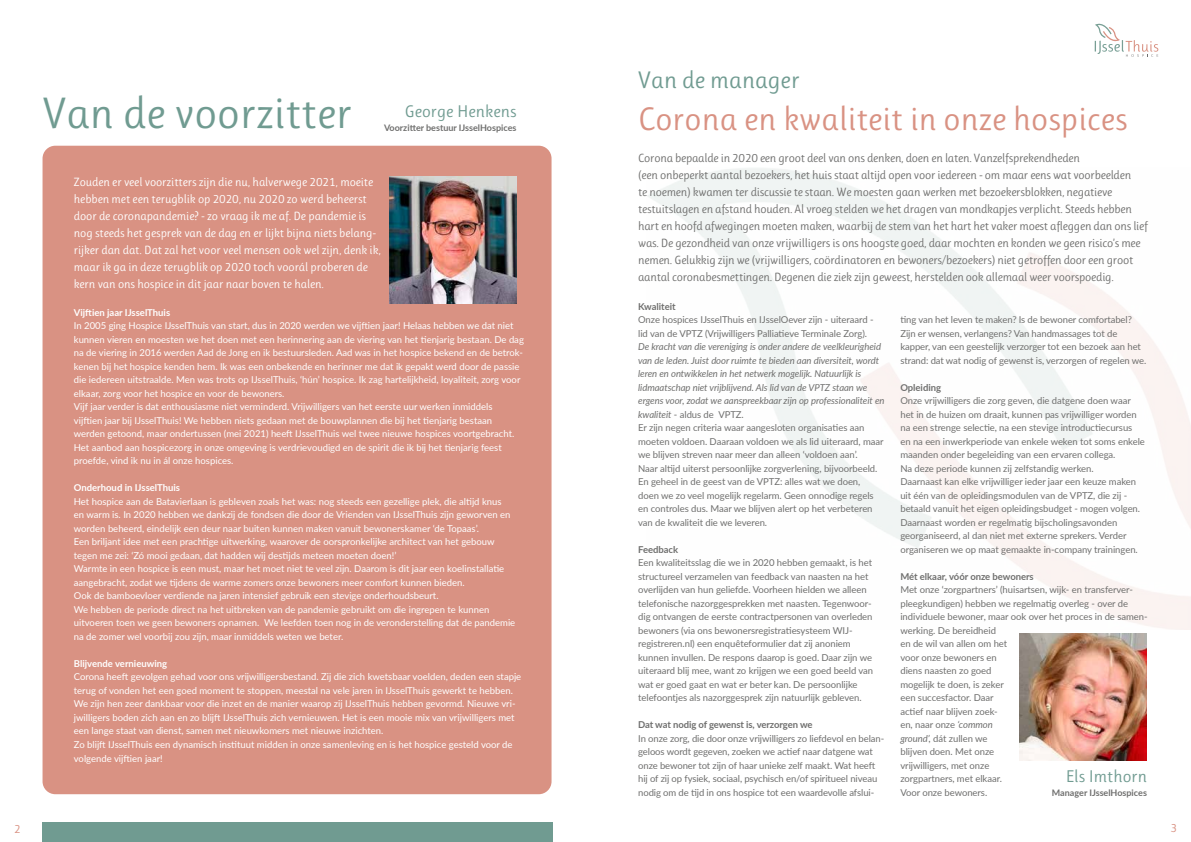
<style>
.page{position:relative;width:1191px;height:842px;background:#fff}
.page>*{position:absolute;margin:0;border:0;box-sizing:border-box;transform-origin:0 0}
.t1{font:44px "Ruluko";color:#709b91}
.t2{font:33px "Ruluko";color:#d99283}
.t3{font:24px "Ruluko";color:#709b91}
.t4{font:17px "Ruluko";color:#709b91}
.t5{font:12px/17px "Ruluko";letter-spacing:-.02em;color:#6f6f6e}
.t6{font:12px/17px "Ruluko";letter-spacing:-.01em;color:#fff}
.t7{font:12px "Ruluko";color:#d99283}
.t8{font:9.5px/13.5px "Lato";letter-spacing:-.005em;color:#6f6f6e}
.t9{font:9.5px/13.5px "Lato";color:#fff}
.t10{font:700 9.5px "Lato";letter-spacing:-.01em;color:#6f6f6e}
.t11{font:700 9.5px "Lato";color:#fff}
.t12{font:700 9px "Lato";color:#6f6f6e}
.s1{font-style:italic}
</style>
<div class="page">
<svg style="left:1094px;top:24px;width:64px;height:33px"></svg>
<div style="left:43px;top:822px;width:510px;height:20px;background:#709b91"></div>
<div style="left:43px;top:146px;width:508px;height:648px;background:#d99283;border-radius:13px"></div>
<img style="left:389px;top:176px;width:127px;height:128px">
<img style="left:1019px;top:633px;width:127px;height:127px">
<h1 class="t1" style="left:43px;top:88px;width:311px">Van de voorzitter</h1>
<h3 class="t4" style="left:405px;top:101px;width:113px">George Henkens</h3>
<p class="t12" style="left:384px;top:121px;width:134px">Voorzitter bestuur IJsselHospices</p>
<p class="t6" style="left:74px;top:174px;width:308px">Zouden er veel voorzitters zijn die nu, halverwege 2021, moeite hebben met een terugblik op 2020, nu 2020 zo werd beheerst door de coronapandemie? - zo vraag ik me af. De pandemie is nog steeds het gesprek van de dag en er lijkt bijna niets belang&shy;rijker dan dat. Dat zal het voor veel mensen ook wel zijn, denk ik, maar ik ga in deze terugblik op 2020 toch voorál proberen de kern van ons hospice in dit jaar naar boven te halen.</p>
<p class="t11" style="left:74px;top:305px;width:98px">Vijftien jaar IJsselThuis</p>
<p class="t9" style="left:74px;top:318px;width:451px">In 2005 ging Hospice IJsselThuis van start, dus in 2020 werden we vijftien jaar! Helaas hebben we dat niet kunnen vieren en moesten we het doen met een herinnering aan de viering van het tienjarig bestaan. De dag na de viering in 2016 werden Aad de Jong en ik bestuursleden. Aad was in het hospice bekend en de betrok&shy;kenen bij het hospice kenden hem. Ik was een onbekende en herinner me dat ik gepakt werd door de passie die iedereen uitstraalde. Men was trots op IJsselThuis, ‘hún’ hospice. Ik zag hartelijkheid, loyaliteit, zorg voor elkaar, zorg voor het hospice en voor de bewoners.<br>Vijf jaar verder is dat enthousiasme niet verminderd. Vrijwilligers van het eerste uur werken inmiddels<br>vijftien jaar bij IJsselThuis! We hebben niets gedaan met de bouwplannen die bij het tienjarig bestaan werden getoond, maar ondertussen (mei 2021) heeft IJsselThuis wel twee nieuwe hospices voortgebracht.<br>Het aanbod aan hospicezorg in onze omgeving is verdrievoudigd en de spirit die ik bij het tienjarig feest proefde, vind ik nu in ál onze hospices.</p>
<p class="t11" style="left:74px;top:481px;width:108px">Onderhoud in IJsselThuis</p>
<p class="t9" style="left:74px;top:494px;width:443px">Het hospice aan de Batavierlaan is gebleven zoals het was: nog steeds een gezellige plek, die altijd knus<br>en warm is. In 2020 hebben we dankzij de fondsen die door de Vrienden van IJsselThuis zijn geworven en worden beheerd, eindelijk een deur naar buiten kunnen maken vanuit bewonerskamer ‘de Topaas’.<br>Een briljant idee met een prachtige uitwerking, waarover de oorspronkelijke architect van het gebouw tegen me zei: ‘Zó mooi gedaan, dat hadden wij destijds meteen moeten doen!’<br>Warmte in een hospice is een must, maar het moet niet te veel zijn. Daarom is dit jaar een koelinstallatie aangebracht, zodat we tijdens de warme zomers onze bewoners meer comfort kunnen bieden.<br>Ook de bamboevloer verdiende na jaren intensief gebruik een stevige onderhoudsbeurt.<br>We hebben de periode direct na het uitbreken van de pandemie gebruikt om die ingrepen te kunnen uitvoeren toen we geen bewoners opnamen. We leefden toen nog in de veronderstelling dat de pandemie na de zomer wel voorbij zou zijn, maar inmiddels weten we beter.</p>
<p class="t11" style="left:74px;top:656px;width:95px">Blijvende vernieuwing</p>
<p class="t9" style="left:74px;top:669px;width:449px">Corona heeft gevolgen gehad voor ons vrijwilligersbestand. Zij die zich kwetsbaar voelden, deden een stapje terug of vonden het een goed moment te stoppen, meestal na vele jaren in IJsselThuis gewerkt te hebben.<br>We zijn hen zeer dankbaar voor die inzet en de manier waarop zij IJsselThuis hebben gevormd. Nieuwe vri&shy;jwilligers boden zich aan en zo blijft IJsselThuis zich vernieuwen. Het is een mooie mix van vrijwilligers met een lange staat van dienst, samen met nieuwkomers met nieuwe inzichten.<br>Zo blijft IJsselThuis een dynamisch instituut midden in onze samenleving en is het hospice gesteld voor de volgende vijftien jaar!</p>
<h3 class="t3" style="left:638px;top:66px;width:163px">Van de manager</h3>
<h2 class="t2" style="left:638px;top:100px;width:491px">Corona en kwaliteit in onze hospices</h2>
<p class="t5" style="left:638px;top:149px;width:511px">Corona bepaalde in 2020 een groot deel van ons denken, doen en laten. Vanzelfsprekendheden<br>(een onbeperkt aantal bezoekers, het huis staat altijd open voor iedereen - om maar eens wat voorbeelden<br>te noemen) kwamen ter discussie te staan. We moesten gaan werken met bezoekersblokken, negatieve testuitslagen en afstand houden. Al vroeg stelden we het dragen van mondkapjes verplicht. Steeds hebben hart en hoofd afwegingen moeten maken, waarbij de stem van het hart het vaker moest afleggen dan ons lief was. De gezondheid van onze vrijwilligers is ons hoogste goed, daar mochten en konden we geen risico’s mee nemen. Gelukkig zijn we (vrijwilligers, coördinatoren en bewoners/bezoekers) niet getroffen door een groot aantal coronabesmettingen. Degenen die ziek zijn geweest, herstelden ook allemaal weer voorspoedig.</p>
<p class="t10" style="left:638px;top:299px;width:39px">Kwaliteit</p>
<p class="t8" style="left:638px;top:313px;width:237px">Onze hospices IJsselThuis en IJsselOever zijn - uiteraard - lid van de VPTZ (Vrijwilligers Palliatieve Terminale Zorg).</p>
<p class="t8" style="left:638px;top:340px;width:248px"><span class="s1">De kracht van die vereniging is onder andere de veelkleurigheid van de leden. Juist door ruimte te bieden aan diversiteit, wordt leren en ontwikkelen in het netwerk mogelijk. Natuurlijk is lidmaatschap niet vrijblijvend. Als lid van de VPTZ staan we ergens voor, zodat we aanspreekbaar zijn op professionaliteit en kwaliteit</span> - aldus de VPTZ.<br>Er zijn negen criteria waar aangesloten organisaties aan moeten voldoen. Daaraan voldoen we als lid uiteraard, maar we blijven streven naar meer dan alleen ‘voldoen aan’.<br>Naar altijd uiterst persoonlijke zorgverlening, bijvoorbeeld.<br>En geheel in de geest van de VPTZ: alles wat we doen,<br>doen we zo veel mogelijk regelarm. Geen onnodige regels en controles dus. Maar we blijven alert op het verbeteren van de kwaliteit die we leveren.</p>
<p class="t10" style="left:638px;top:542px;width:42px">Feedback</p>
<p class="t8" style="left:638px;top:556px;width:236px">Een kwaliteitsslag die we in 2020 hebben gemaakt, is het structureel verzamelen van feedback van naasten na het overlijden van hun geliefde. Voorheen hielden we alleen telefonische nazorggesprekken met naasten. Tegenwoor&shy;dig ontvangen de eerste contractpersonen van overleden bewoners (via ons bewonersregistratiesysteem WIJ&shy;registreren.nl) een enquêteformulier dat zij anoniem kunnen invullen. De respons daarop is goed. Daar zijn we uiteraard blij mee, want zo krijgen we een goed beeld van wat er goed gaat en wat er beter kan. De persoonlijke telefoontjes als nazorggesprek zijn natuurlijk gebleven.</p>
<p class="t10" style="left:638px;top:718px;width:176px">Dat wat nodig of gewenst is, verzorgen we</p>
<p class="t8" style="left:638px;top:731px;width:247px">In onze zorg, die door onze vrijwilligers zo liefdevol en belan&shy;geloos wordt gegeven, zoeken we actief naar datgene wat onze bewoner tot zijn of haar unieke zelf maakt. Wat heeft hij of zij op fysiek, sociaal, psychisch en/of spiritueel niveau nodig om de tijd in ons hospice tot een waardevolle afslui-</p>
<p class="t8" style="left:900px;top:313px;width:247px">ting van het leven te maken? Is de bewoner comfortabel?<br>Zijn er wensen, verlangens? Van handmassages tot de kapper, van een geestelijk verzorger tot een bezoek aan het strand: dat wat nodig of gewenst is, verzorgen of regelen we.</p>
<p class="t10" style="left:900px;top:380px;width:42px">Opleiding</p>
<p class="t8" style="left:900px;top:394px;width:246px">Onze vrijwilligers die zorg geven, die datgene doen waar het in de huizen om draait, kunnen pas vrijwilliger worden na een strenge selectie, na een stevige introductiecursus en na een inwerkperiode van enkele weken tot soms enkele maanden onder begeleiding van een ervaren collega.<br>Na deze periode kunnen zij zelfstandig werken.<br>Daarnaast kan elke vrijwilliger ieder jaar een keuze maken uit één van de opleidingsmodulen van de VPTZ, die zij - betaald vanuit het eigen opleidingsbudget - mogen volgen.<br>Daarnaast worden er regelmatig bijscholingsavonden georganiseerd, al dan niet met externe sprekers. Verder organiseren we op maat gemaakte in-company trainingen.</p>
<p class="t10" style="left:900px;top:569px;width:135px">Mét elkaar, vóór onze bewoners</p>
<p class="t8" style="left:900px;top:583px;width:249px">Met onze ‘zorgpartners’ (huisartsen, wijk- en transferver&shy;pleegkundigen) hebben we regelmatig overleg - over de individuele bewoner, maar ook over het proces in de samen&shy;werking. De bereidheid<br>en de wil van allen om het<br>voor onze bewoners en<br>diens naasten zo goed<br>mogelijk te doen, is zeker<br>een succesfactor. Daar<br>actief naar blijven zoek-<br>en, naar onze <span class="s1">‘common<br>ground’,</span> dát zullen we<br>blijven doen. Met onze<br>vrijwilligers, met onze<br>zorgpartners, met elkaar.<br>Voor onze bewoners.</p>
<h3 class="t4" style="left:1065px;top:766px;width:83px">Els Imthorn</h3>
<p class="t12" style="left:1052px;top:786px;width:97px">Manager IJsselHospices</p>
<p class="t7" style="left:14px;top:822px;width:8px">2</p>
<p class="t7" style="left:1170px;top:821px;width:8px">3</p>
</div>
